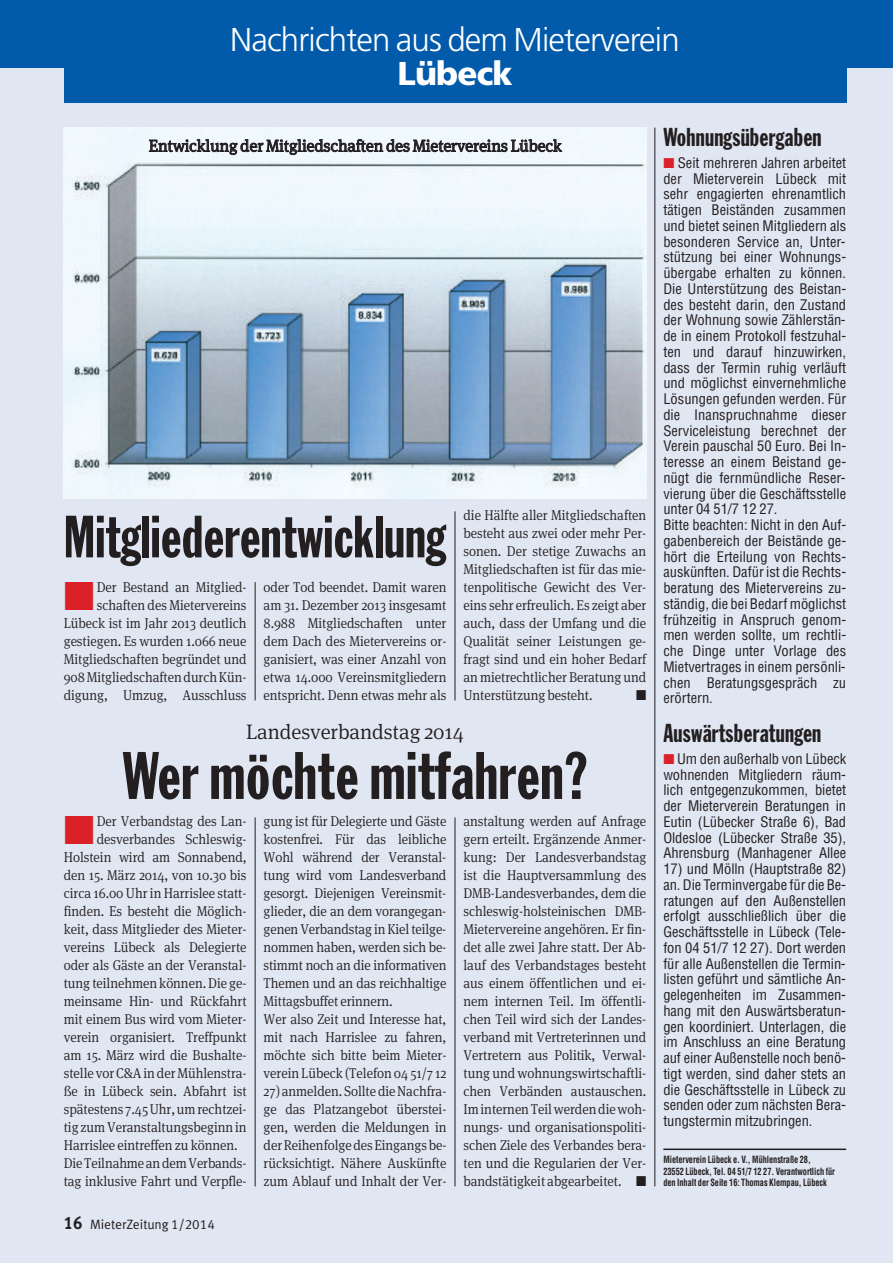
<style>
.page{position:relative;width:893px;height:1263px;background:#e1e6f3}
.page>*{position:absolute;margin:0;border:0;box-sizing:border-box;transform-origin:0 0}
.t1{font:66px "Franklin Gothic Extra Cond";letter-spacing:.01em;color:#231f20}
.t2{font:58.5px "Franklin Gothic Extra Cond";letter-spacing:.005em;color:#231f20}
.t3{font:300 33px "Frutiger";letter-spacing:-.025em;color:#fff}
.t4{font:900 33px "Frutiger";letter-spacing:-.025em;color:#fff}
.t5{font:25.5px "Franklin Gothic Extra Cond";letter-spacing:.01em;color:#231f20}
.t6{font:300 21px "Meta Serif OT";letter-spacing:-.005em;color:#231f20}
.t7{font:300 16.5px "Meta Serif OT";letter-spacing:-.005em;color:#231f20}
.t8{font:300 14.25px/18px "Meta Serif OT";letter-spacing:-.005em;color:#231f20;text-align:justify;scale:.94 1}
.t9{font:condensed 14.25px/15.8px "Helvetica";color:#231f20;text-align:justify}
.t10{font:14.25px "Zapf Dingbats";color:#231f20;scale:.94 1}
.t11{font:13.5px "VZ Meta LF";color:#231f20}
.t12{font:700 condensed 9.75px/11.7px "Helvetica";letter-spacing:-.005em;color:#231f20;scale:.85 1}
.s1{color:#db2128}
.s2{font-weight:700;font-size:18px}
</style>
<div class="page">
<hr style="left:255px;top:582px;width:1px;height:118px;background:#231f20">
<hr style="left:455px;top:511px;width:1px;height:189px;background:#231f20">
<hr style="left:655px;top:128px;width:1px;height:1058px;background:#231f20">
<hr style="left:455px;top:817px;width:1px;height:369px;background:#231f20">
<hr style="left:255px;top:817px;width:1px;height:369px;background:#231f20">
<div style="left:64px;top:60px;width:782px;height:42px;background:#015aaa"></div>
<div style="left:0;top:0;width:893px;height:67px;background:#015aaa"></div>
<hr style="left:663px;top:1148px;width:183px;height:2px;background:#231f20">
<img style="left:64px;top:128px;width:582px;height:370px">
<h3 class="t3" style="left:230px;top:26px;width:451px">Nachrichten aus dem Mieterverein</h3>
<h3 class="t4" style="left:397px;top:60px;width:117px">Lübeck</h3>
<p class="t7" style="left:149px;top:140px;width:414px">Entwicklung der Mitgliedschaften des Mietervereins Lübeck</p>
<h2 class="t2" style="left:64px;top:516px;width:383px">Mitgliederentwicklung</h2>
<p class="t8" style="left:64px;top:579px;width:196px;text-align:right"><span class="s1">■</span> Der Bestand an Mitglied&shy;schaften des Mietervereins<br>Lübeck ist im Jahr 2013 deutlich gestiegen. Es wurden 1.066 neue<br>Mitgliedschaften begründet und<br>908MitgliedschaftendurchKün&shy;digung, Umzug, Ausschluss</p>
<p class="t8" style="left:264px;top:579px;width:196px">oder Tod beendet. Damit waren am 31. Dezember 2013 insgesamt 8.988 Mitgliedschaften unter dem Dach des Mietervereins or&shy;ganisiert, was einer Anzahl von etwa 14.000 Vereinsmitgliedern entspricht. Denn etwas mehr als</p>
<p class="t8" style="left:463px;top:507px;width:196px">die Hälfte aller Mitgliedschaften besteht aus zwei oder mehr Per&shy;sonen. Der stetige Zuwachs an Mitgliedschaften ist für das mie&shy;tenpolitische Gewicht des Ver&shy;eins sehr erfreulich. Es zeigt aber auch, dass der Umfang und die Qualität seiner Leistungen ge&shy;fragt sind und ein hoher Bedarf an mietrechtlicher Beratung und Unterstützung besteht.</p>
<p class="t10" style="left:636px;top:687px;width:12px">■</p>
<h3 class="t6" style="left:246px;top:724px;width:220px">Landesverbandstag 2014</h3>
<h1 class="t1" style="left:122px;top:752px;width:467px">Wer möchte mitfahren?</h1>
<p class="t8" style="left:264px;top:813px;width:196px;text-align:left">gung ist für Delegierte und Gäste kostenfrei. Für das leibliche<br>Wohl während der Veranstal&shy;tung wird vom Landesverband gesorgt. Diejenigen Vereinsmit&shy;glieder, die an dem vorangegan&shy;genen Verbandstag in Kiel teilge&shy;nommen haben, werden sich be&shy;stimmt noch an die informativen<br>Themen und an das reichhaltige<br>Mittagsbuffet erinnern.<br>Wer also Zeit und Interesse hat, mit nach Harrislee zu fahren, möchte sich bitte beim Mieter&shy;verein Lübeck (Telefon 04 51/7 12</p>
<p class="t8" style="left:264px;top:1083px;width:196px">27) anmelden.SolltedieNachfra&shy;ge das Platzangebot überstei&shy;gen, werden die Meldungen in derReihenfolgedesEingangsbe&shy;rücksichtigt. Nähere Auskünfte zum Ablauf und Inhalt der Ver-</p>
<p class="t8" style="left:64px;top:813px;width:196px"><span class="s1">■</span> Der Verbandstag des Lan-</p>
<p class="t8" style="left:463px;top:813px;width:196px">anstaltung werden auf Anfrage gern erteilt. Ergänzende Anmer&shy;kung: Der Landesverbandstag ist die Hauptversammlung des DMB-Landesverbandes, dem die schleswig-holsteinischen DMB-Mietervereine angehören. Er fin&shy;det alle zwei Jahre statt. Der Ab&shy;lauf des Verbandstages besteht aus einem öffentlichen und ei&shy;nem internen Teil. Im öffentli&shy;chen Teil wird sich der Landes&shy;verband mit Vertreterinnen und Vertretern aus Politik, Verwal&shy;tung und wohnungswirtschaftli&shy;chen Verbänden austauschen.<br>IminternenTeilwerdendiewoh&shy;nungs- und organisationspoliti&shy;schen Ziele des Verbandes bera&shy;ten und die Regularien der Ver&shy;bandstätigkeit abgearbeitet. ■</p>
<p class="t8" style="left:97px;top:831px;width:161px">desverbandes Schleswig-</p>
<p class="t8" style="left:64px;top:849px;width:196px">Holstein wird am Sonnabend,</p>
<p class="t8" style="left:64px;top:867px;width:196px">den 15. März 2014, von 10.30 bis</p>
<p class="t8" style="left:64px;top:885px;width:196px">circa 16.00 Uhr in Harrislee statt-</p>
<p class="t8" style="left:64px;top:903px;width:196px">finden. Es besteht die Möglich-</p>
<p class="t8" style="left:64px;top:921px;width:196px">keit, dass Mitglieder des Mieter-</p>
<p class="t8" style="left:64px;top:939px;width:196px">vereins Lübeck als Delegierte</p>
<p class="t8" style="left:64px;top:957px;width:196px">oder als Gäste an der Veranstal-</p>
<p class="t8" style="left:64px;top:975px;width:196px">tung teilnehmen können. Die ge-</p>
<p class="t8" style="left:64px;top:993px;width:196px">meinsame Hin- und Rückfahrt</p>
<p class="t8" style="left:64px;top:1011px;width:196px">mit einem Bus wird vom Mieter-</p>
<p class="t8" style="left:64px;top:1029px;width:196px">verein organisiert. Treffpunkt</p>
<p class="t8" style="left:64px;top:1047px;width:196px">am 15. März wird die Bushalte-</p>
<p class="t8" style="left:64px;top:1065px;width:196px">stelle vorC&amp;Ainder Mühlenstra-</p>
<p class="t8" style="left:64px;top:1083px;width:196px">ße in Lübeck sein. Abfahrt ist</p>
<p class="t8" style="left:64px;top:1101px;width:196px">spätestens 7.45Uhr,umrechtzei-</p>
<p class="t8" style="left:64px;top:1119px;width:196px">tig zum Veranstaltungsbeginnin</p>
<p class="t8" style="left:64px;top:1137px;width:186px">Harrislee eintreffen zu können.</p>
<p class="t8" style="left:64px;top:1155px;width:196px">DieTeilnahmeandemVerbands-</p>
<p class="t8" style="left:64px;top:1173px;width:196px">tag inklusive Fahrt und Verpfle-</p>
<p class="t11" style="left:64px;top:1216px;width:153px"><span class="s2">16</span> MieterZeitung 1/2014</p>
<h3 class="t5" style="left:663px;top:128px;width:160px">Wohnungsübergaben</h3>
<p class="t9" style="left:663px;top:155px;width:184px;text-align:left"><span class="s1">■</span> Seit mehreren Jahren arbeitet der Mieterverein Lübeck mit sehr engagierten ehrenamtlich tätigen Beiständen zusammen und bietet seinen Mitgliedern als besonderen Service an, Unter&shy;stützung bei einer Wohnungs&shy;übergabe erhalten zu können.<br>Die Unterstützung des Beistan&shy;des besteht darin, den Zustand der Wohnung sowie Zählerstän&shy;de in einem Protokoll festzuhal&shy;ten und darauf hinzuwirken, dass der Termin ruhig verläuft und möglichst einvernehmliche<br>Lösungen gefunden werden. Für die Inanspruchnahme dieser<br>Serviceleistung berechnet der<br>Verein pauschal 50 Euro. Bei In&shy;teresse an einem Beistand ge&shy;nügt die fernmündliche Reser&shy;vierung über die Geschäftsstelle unter 04 51/7 12 27.<br>Bitte beachten: Nicht in den Auf&shy;gabenbereich der Beistände ge&shy;hört die Erteilung von Rechts&shy;auskünften. Dafür ist die Rechts&shy;beratung des Mietervereins zu&shy;ständig, die bei Bedarf möglichst frühzeitig in Anspruch genom&shy;men werden sollte, um rechtli&shy;che Dinge unter Vorlage des<br>Mietvertrages in einem persönli&shy;chen Beratungsgespräch zu erörtern.</p>
<h3 class="t5" style="left:663px;top:723px;width:159px">Auswärtsberatungen</h3>
<p class="t9" style="left:663px;top:751px;width:184px"><span class="s1">■</span> Um den außerhalb von Lübeck wohnenden Mitgliedern räum&shy;lich entgegenzukommen, bietet der Mieterverein Beratungen in Eutin (Lübecker Straße 6), Bad Oldesloe (Lübecker Straße 35), Ahrensburg (Manhagener Allee</p>
<p class="t9" style="left:663px;top:861px;width:184px">17) und Mölln (Hauptstraße 82) an. Die Terminvergabe für die Be&shy;ratungen auf den Außenstellen erfolgt ausschließlich über die Geschäftsstelle in Lübeck (Tele&shy;fon 04 51/7 12 27). Dort werden für alle Außenstellen die Termin&shy;listen geführt und sämtliche An&shy;gelegenheiten im Zusammen&shy;hang mit den Auswärtsberatun&shy;gen koordiniert. Unterlagen, die im Anschluss an eine Beratung auf einer Außenstelle noch benö&shy;tigt werden, sind daher stets an die Geschäftsstelle in Lübeck zu senden oder zum nächsten Bera&shy;tungstermin mitzubringen.</p>
<p class="t12" style="left:663px;top:1153px;width:203px">Mieterverein Lübeck e. V., Mühlenstraße 28,<br>23552 Lübeck, Tel. 04 51/7 12 27. Verantwortlich für den Inhalt der Seite 16: Thomas Klempau, Lübeck</p>
</div>
